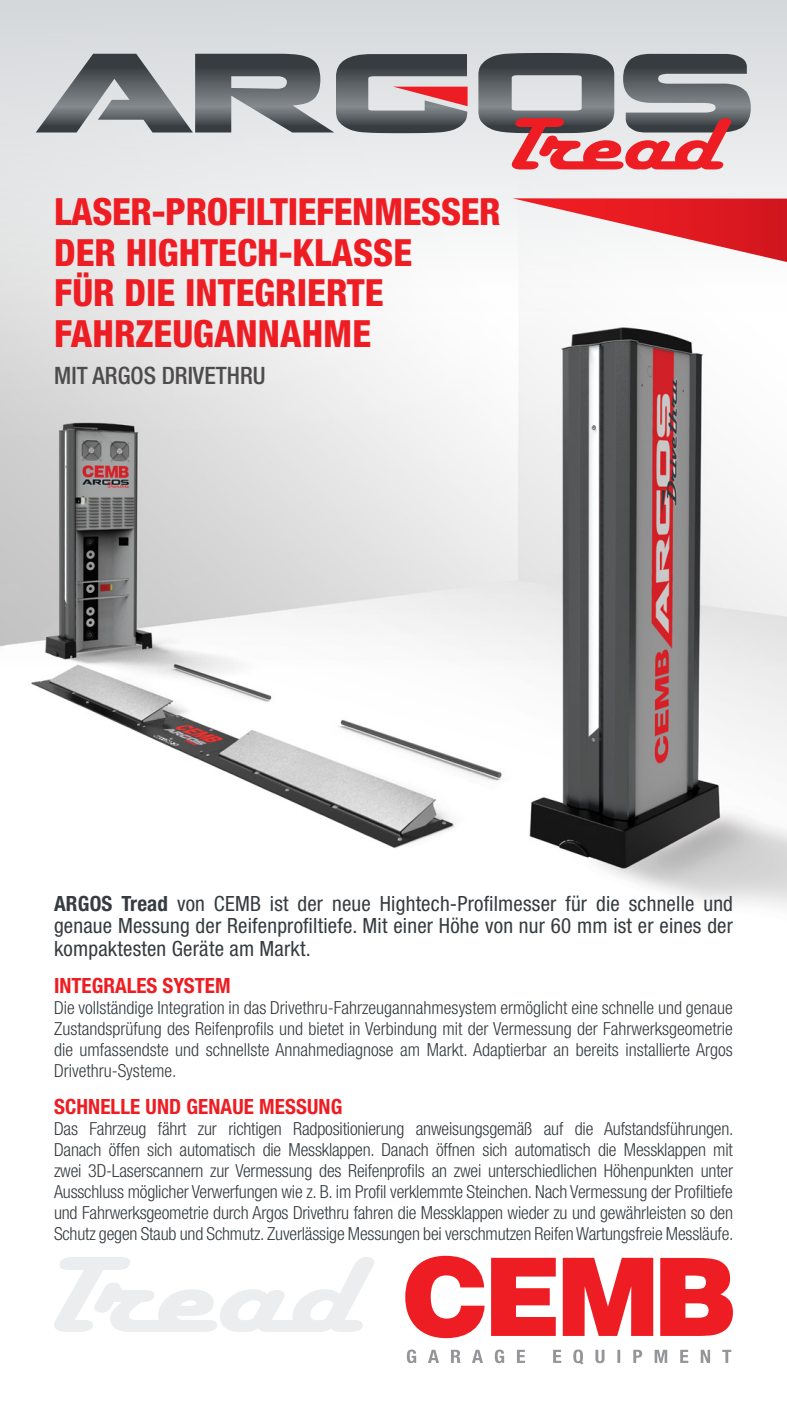
<style>
.page{position:relative;width:787px;height:1404px;background:#fff}
.page>*{position:absolute;margin:0;border:0;box-sizing:border-box;transform-origin:0 0}
.t1{font:800 condensed 37.5px/40.5px "Helvetica Neue LT Std";color:#ee1d23}
.t2{font:500 condensed 24px "Helvetica Neue LT Std";color:#4d4b4b}
.t3{font:condensed 21px/22.5px "Helvetica Neue LT Std";letter-spacing:.01em;color:#373c40;text-align:justify}
.t4{font:700 condensed 21px "Helvetica Neue LT Std";letter-spacing:.005em;color:#ee1d23}
.t5{font:300 condensed 18px/21px "Helvetica Neue LT Std";letter-spacing:-.005em;color:#373c40;text-align:justify}
.s1{font-weight:700}
</style>
<div class="page">
<img style="left:0;top:310px;width:787px;height:597px">
<div style="left:0;top:0;width:787px;height:310px;background:linear-gradient(to bottom,#d6d9dc,#f7f7f7)"></div>
<svg style="left:512px;top:198px;width:275px;height:64px"></svg>
<svg style="left:405px;top:1255px;width:328px;height:82px"></svg>
<svg style="left:407px;top:1349px;width:324px;height:15px"></svg>
<svg style="left:36px;top:53px;width:714px;height:80px;background:#898a8e"></svg>
<svg style="left:512px;top:118px;width:219px;height:51px;background:#c96f73"></svg>
<svg style="left:54px;top:1257px;width:320px;height:74px"></svg>
<p class="t1" style="left:54px;top:191px;width:448px">LASER-PROFILTIEFENMESSER<br>DER HIGHTECH-KLASSE<br>FÜR DIE INTEGRIERTE<br>FAHRZEUGANNAHME</p>
<p class="t2" style="left:54px;top:361px;width:213px">MIT ARGOS DRIVETHRU</p>
<p class="t3" style="left:54px;top:891px;width:680px"><span class="s1">ARGOS Tread</span> von CEMB ist der neue Hightech-Profilmesser für die schnelle und genaue Messung der Reifenprofiltiefe. Mit einer Höhe von nur 60 mm ist er eines der kompaktesten Geräte am Markt.</p>
<p class="t4" style="left:54px;top:972px;width:178px">INTEGRALES SYSTEM</p>
<p class="t5" style="left:54px;top:997px;width:680px">Die vollständige Integration in das Drivethru-Fahrzeugannahmesystem ermöglicht eine schnelle und genaue Zustandsprüfung des Reifenprofils und bietet in Verbindung mit der Vermessung der Fahrwerksgeometrie die umfassendste und schnellste Annahmediagnose am Markt. Adaptierbar an bereits installierte Argos Drivethru-Systeme.</p>
<p class="t4" style="left:54px;top:1094px;width:290px">SCHNELLE UND GENAUE MESSUNG</p>
<p class="t5" style="left:54px;top:1118px;width:681px">Das Fahrzeug fährt zur richtigen Radpositionierung anweisungsgemäß auf die Aufstandsführungen.<br>Danach öffen sich automatisch die Messklappen. Danach öffnen sich automatisch die Messklappen mit zwei 3D-Laserscannern zur Vermessung des Reifenprofils an zwei unterschiedlichen Höhenpunkten unter Ausschluss möglicher Verwerfungen wie z. B. im Profil verklemmte Steinchen. Nach Vermessung der Profiltiefe und Fahrwerksgeometrie durch Argos Drivethru fahren die Messklappen wieder zu und gewährleisten so den Schutz gegen Staub und Schmutz. Zuverlässige Messungen bei verschmutzen Reifen Wartungsfreie Messläufe.</p>
</div>
